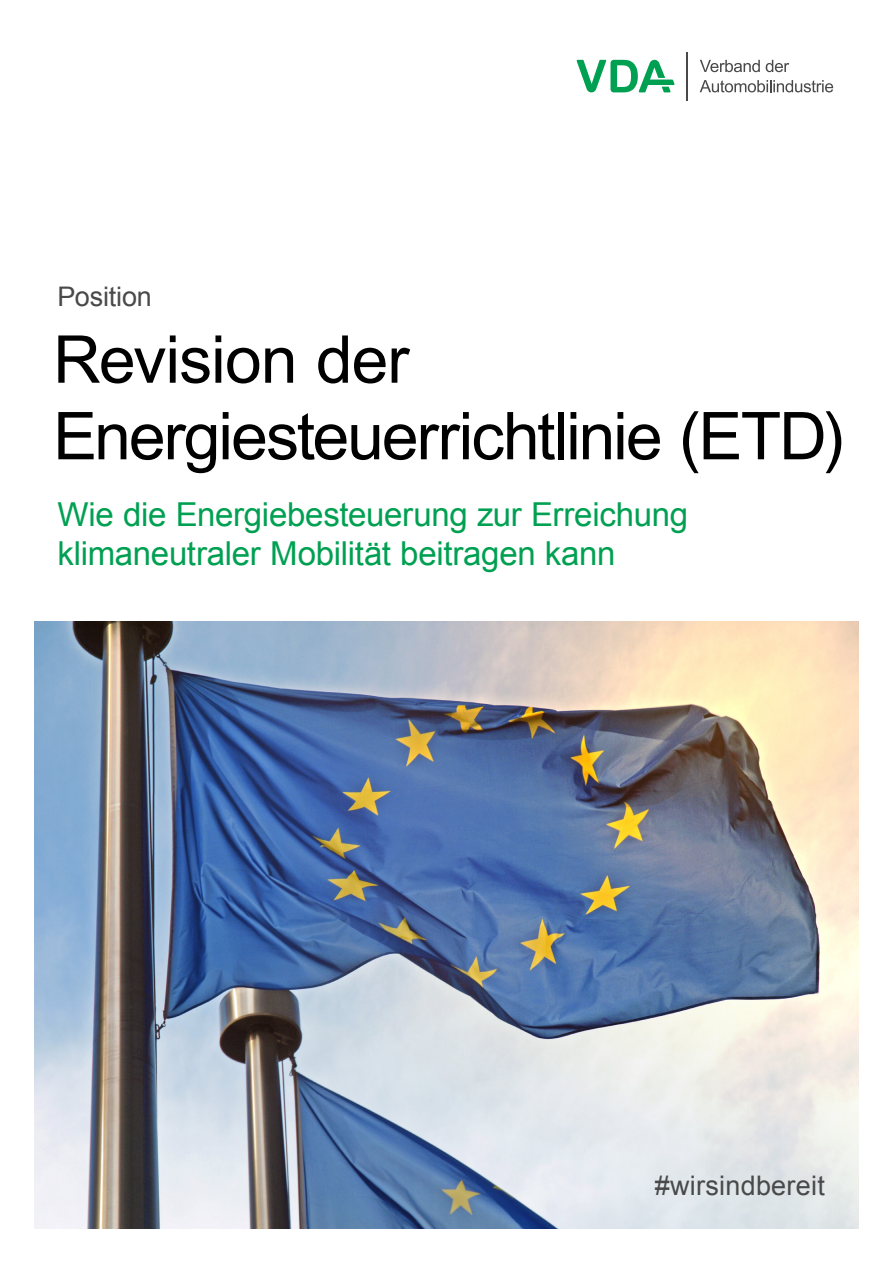
<style>
.page{position:relative;width:893px;height:1263px;background:#fff}
.page>*{position:absolute;margin:0;border:0;box-sizing:border-box;transform-origin:0 0}
.t1{font:66px/76.5px "Arial";letter-spacing:-.03em;color:#000}
.t2{font:33px/38.2px "Arial";letter-spacing:-.01em;color:#00a052}
.t3{font:27px "Arial";letter-spacing:.01em;color:#494949}
</style>
<div class="page">
<img style="left:34px;top:622px;width:825px;height:607px">
<svg style="left:576px;top:60px;width:99px;height:32px"></svg>
<hr style="left:686px;top:52px;width:2px;height:49px;background:#494949">
<svg style="left:700px;top:60px;width:60px;height:12px"></svg>
<svg style="left:766px;top:60px;width:23px;height:12px"></svg>
<svg style="left:700px;top:80px;width:133px;height:12px"></svg>
<p class="t3" style="left:57px;top:279px;width:96px">Position</p>
<h1 class="t1" style="left:53px;top:322px;width:792px">Revision der<br>Energiesteuerrichtlinie (ETD)</h1>
<p class="t2" style="left:57px;top:496px;width:632px">Wie die Energiebesteuerung zur Erreichung klimaneutraler Mobilität beitragen kann</p>
<p class="t3" style="left:655px;top:1168px;width:172px">#wirsindbereit</p>
</div>
